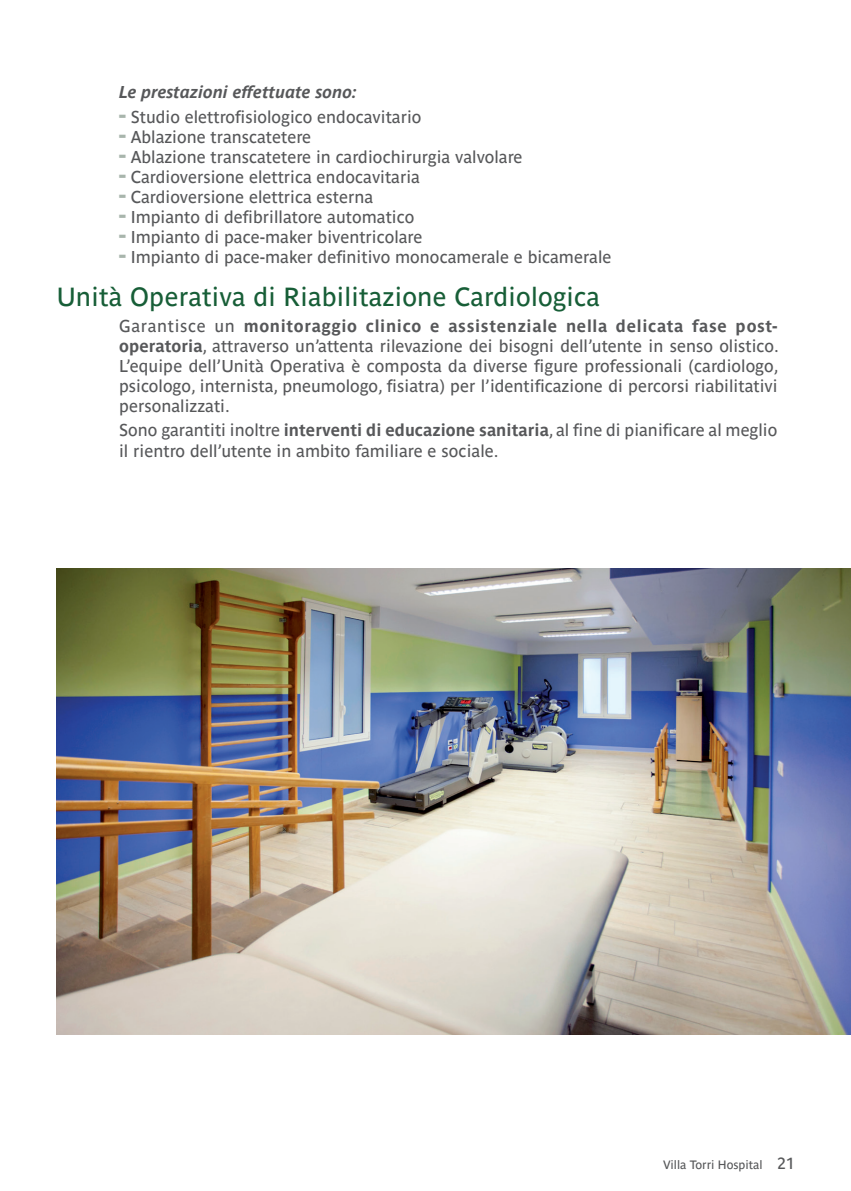
<style>
.page{position:relative;width:851px;height:1191px;background:#fff}
.page>*{position:absolute;margin:0;border:0;box-sizing:border-box;transform-origin:0 0}
.t1{font:26px "Parisine Ptf";letter-spacing:.01em;color:#175e37}
.testo_rientro{font:17px/20px "Parisine Ptf";color:#57585a;text-align:justify}
.testo_rientro-2{font:italic 700 17px "Parisine Ptf";color:#57585a}
.t2{font:12px "Parisine Ptf";color:#57585a}
.s1{font-weight:700;font-size:24px;color:#a8b5ac}
.s2{font-weight:700}
.s3{font-size:16px}
</style>
<div class="page">
<img style="left:57px;top:568px;width:793px;height:466px">
<p class="testo_rientro-2" style="left:119px;top:79px;width:239px">Le prestazioni effettuate sono:</p>
<p class="testo_rientro" style="left:119px;top:106px;width:304px"><span class="s1">-</span> Studio elettrofisiologico endocavitario</p>
<p class="testo_rientro" style="left:119px;top:126px;width:193px"><span class="s1">-</span> Ablazione transcatetere</p>
<p class="testo_rientro" style="left:119px;top:146px;width:405px"><span class="s1">-</span> Ablazione transcatetere in cardiochirurgia valvolare</p>
<p class="testo_rientro" style="left:119px;top:166px;width:302px"><span class="s1">-</span> Cardioversione elettrica endocavitaria</p>
<p class="testo_rientro" style="left:119px;top:186px;width:256px"><span class="s1">-</span> Cardioversione elettrica esterna</p>
<p class="testo_rientro" style="left:119px;top:206px;width:296px"><span class="s1">-</span> Impianto di defibrillatore automatico</p>
<p class="testo_rientro" style="left:119px;top:226px;width:305px"><span class="s1">-</span> Impianto di pace-maker biventricolare</p>
<p class="testo_rientro" style="left:119px;top:246px;width:494px"><span class="s1">-</span> Impianto di pace-maker definitivo monocamerale e bicamerale</p>
<p class="t1" style="left:57px;top:277px;width:544px">Unità Operativa di Riabilitazione Cardiologica</p>
<p class="testo_rientro" style="left:119px;top:314px;width:661px">Garantisce un <span class="s2">monitoraggio clinico e assistenziale nella delicata fase post&shy;operatoria</span>, attraverso un’attenta rilevazione dei bisogni dell’utente in senso olistico.<br>L’equipe dell’Unità Operativa è composta da diverse figure professionali (cardiologo, psicologo, internista, pneumologo, fisiatra) per l’identificazione di percorsi riabilitativi personalizzati.</p>
<p class="testo_rientro" style="left:119px;top:419px;width:659px">Sono garantiti inoltre <span class="s2">interventi di educazione sanitaria</span>, al fine di pianificare al meglio il rientro dell’utente in ambito familiare e sociale.</p>
<p class="t2" style="left:663px;top:1155px;width:133px">Villa Torri Hospital <span class="s3">21</span></p>
</div>
